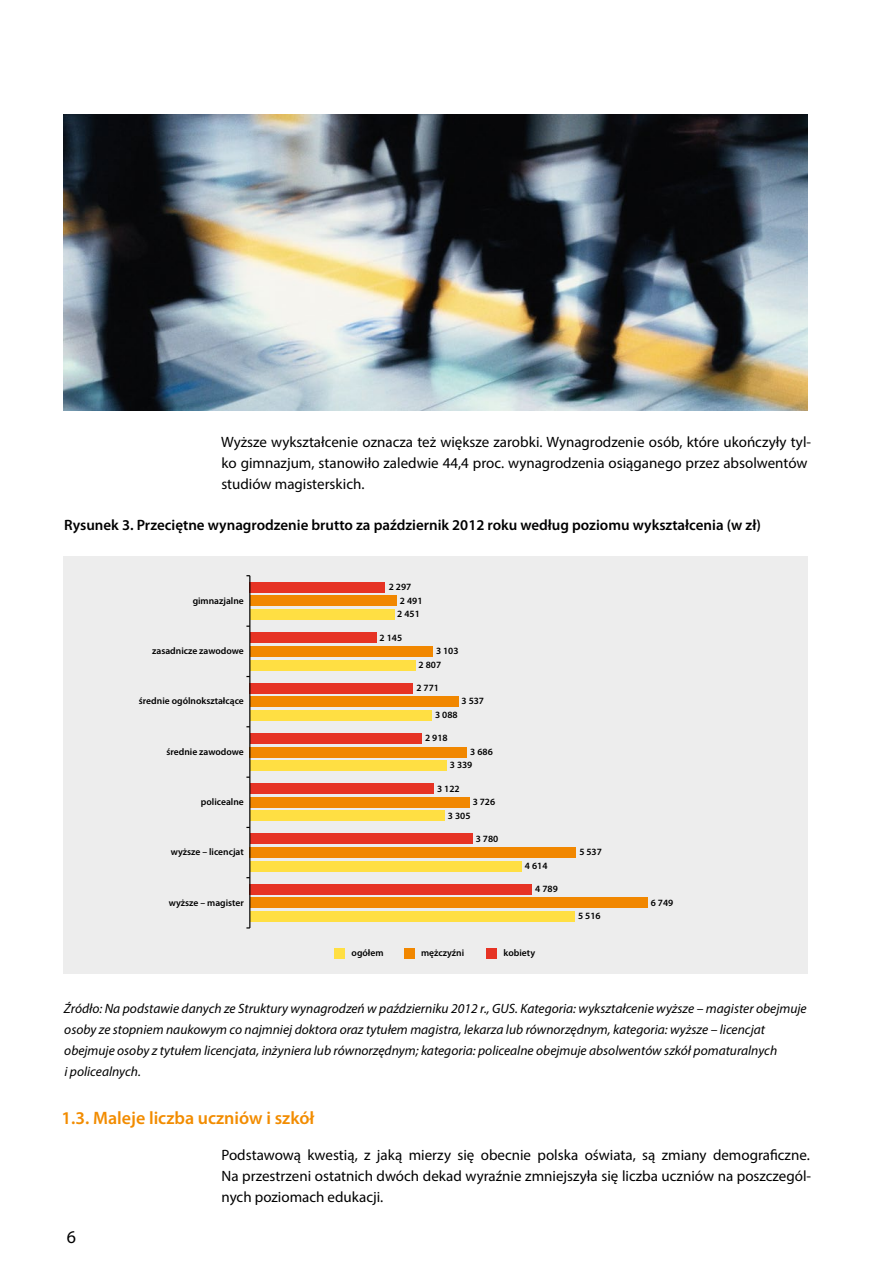
<style>
.page{position:relative;width:893px;height:1263px;background:#fff}
.page>*{position:absolute;margin:0;border:0;box-sizing:border-box;transform-origin:0 0}
.t1{font:600 18px "Myriad Pro";color:#f28c00}
.t2{font:18px "Myriad Pro";color:#000}
.t3{font:15px/21px "Myriad Pro";color:#000}
.t4{font:600 15px "Myriad Pro";color:#000}
.t5{font:italic 13.5px/21px "Myriad Pro";color:#000}
.t6{font:600 9.6px/13.6px "Myriad Pro";color:#000}
</style>
<div class="page">
<div style="left:64px;top:556px;width:744px;height:418px;background:#ededed"></div>
<div style="left:487px;top:948px;width:10px;height:10px;background:#e63324"></div>
<div style="left:404px;top:948px;width:10px;height:10px;background:#f18700"></div>
<div style="left:335px;top:948px;width:10px;height:10px;background:#ffdf43"></div>
<div style="left:250px;top:582px;width:135px;height:10px;background:#e63324"></div>
<div style="left:250px;top:596px;width:147px;height:10px;background:#f18700"></div>
<div style="left:250px;top:609px;width:144px;height:10px;background:#ffdf43"></div>
<div style="left:250px;top:633px;width:126px;height:10px;background:#e63324"></div>
<div style="left:250px;top:646px;width:183px;height:10px;background:#f18700"></div>
<div style="left:250px;top:660px;width:165px;height:10px;background:#ffdf43"></div>
<div style="left:250px;top:733px;width:172px;height:10px;background:#e63324"></div>
<div style="left:250px;top:747px;width:217px;height:10px;background:#f18700"></div>
<div style="left:250px;top:760px;width:196px;height:11px;background:#ffdf43"></div>
<div style="left:250px;top:784px;width:184px;height:10px;background:#e63324"></div>
<div style="left:250px;top:797px;width:219px;height:10px;background:#f18700"></div>
<div style="left:250px;top:811px;width:194px;height:10px;background:#ffdf43"></div>
<div style="left:250px;top:834px;width:222px;height:10px;background:#e63324"></div>
<div style="left:250px;top:847px;width:326px;height:11px;background:#f18700"></div>
<div style="left:250px;top:861px;width:272px;height:10px;background:#ffdf43"></div>
<div style="left:250px;top:884px;width:282px;height:10px;background:#e63324"></div>
<div style="left:250px;top:898px;width:397px;height:10px;background:#f18700"></div>
<div style="left:250px;top:911px;width:325px;height:10px;background:#ffdf43"></div>
<div style="left:250px;top:683px;width:163px;height:10px;background:#e63324"></div>
<div style="left:250px;top:696px;width:208px;height:11px;background:#f18700"></div>
<div style="left:250px;top:710px;width:182px;height:10px;background:#ffdf43"></div>
<hr style="left:249px;top:576px;width:1px;height:352px;background:#000">
<img style="left:64px;top:115px;width:744px;height:295px">
<p class="t3" style="left:221px;top:431px;width:591px">Wyższe wykształcenie oznacza też większe zarobki. Wynagrodzenie osób, które ukończyły tyl&shy;ko gimnazjum, stanowiło zaledwie 44,4 proc. wynagrodzenia osiąganego przez absolwentów studiów magisterskich.</p>
<p class="t4" style="left:64px;top:515px;width:698px">Rysunek 3. Przeciętne wynagrodzenie brutto za październik 2012 roku według poziomu wykształcenia (w zł)</p>
<p class="t6" style="left:193px;top:593px;width:53px">gimnazjalne</p>
<p class="t6" style="left:152px;top:644px;width:93px">zasadnicze zawodowe</p>
<p class="t6" style="left:139px;top:694px;width:106px">średnie ogólnokształcące</p>
<p class="t6" style="left:167px;top:744px;width:79px">średnie zawodowe</p>
<p class="t6" style="left:201px;top:795px;width:44px">policealne</p>
<p class="t6" style="left:171px;top:845px;width:75px">wyższe – licencjat</p>
<p class="t6" style="left:169px;top:895px;width:77px">wyższe – magister</p>
<p class="t6" style="left:397px;top:580px;width:27px;text-indent:-9px">2 297<br>2 491<br>2 451</p>
<p class="t6" style="left:380px;top:630px;width:24px">2 145</p>
<p class="t6" style="left:419px;top:644px;width:42px;text-indent:17px">3 103<br>2 807</p>
<p class="t6" style="left:416px;top:680px;width:24px">2 771</p>
<p class="t6" style="left:462px;top:694px;width:24px">3 537</p>
<p class="t6" style="left:435px;top:708px;width:24px">3 088</p>
<p class="t6" style="left:425px;top:731px;width:24px">2 918</p>
<p class="t6" style="left:450px;top:744px;width:44px;text-indent:20px">3 686<br>3 339</p>
<p class="t6" style="left:437px;top:781px;width:24px">3 122</p>
<p class="t6" style="left:473px;top:795px;width:24px">3 726</p>
<p class="t6" style="left:448px;top:808px;width:24px">3 305</p>
<p class="t6" style="left:476px;top:831px;width:24px">3 780</p>
<p class="t6" style="left:525px;top:859px;width:24px">4 614</p>
<p class="t6" style="left:535px;top:882px;width:24px">4 789</p>
<p class="t6" style="left:352px;top:946px;width:33px">ogółem</p>
<p class="t6" style="left:421px;top:946px;width:45px">mężczyźni</p>
<p class="t6" style="left:504px;top:946px;width:33px">kobiety</p>
<p class="t6" style="left:579px;top:845px;width:24px">5 537</p>
<p class="t6" style="left:578px;top:909px;width:24px">5 516</p>
<p class="t6" style="left:651px;top:895px;width:24px">6 749</p>
<p class="t5" style="left:64px;top:997px;width:744px">Źródło: Na podstawie danych ze Struktury wynagrodzeń w październiku 2012 r., GUS. Kategoria: wykształcenie wyższe – magister obejmuje osoby ze stopniem naukowym co najmniej doktora oraz tytułem magistra, lekarza lub równorzędnym, kategoria: wyższe – licencjat obejmuje osoby z tytułem licencjata, inżyniera lub równorzędnym; kategoria: policealne obejmuje absolwentów szkół pomaturalnych<br>i policealnych.</p>
<p class="t1" style="left:62px;top:1106px;width:254px">1.3. Maleje liczba uczniów i szkół</p>
<p class="t3" style="left:221px;top:1144px;width:591px;text-align:justify">Podstawową kwestią, z jaką mierzy się obecnie polska oświata, są zmiany demograficzne.<br>Na przestrzeni ostatnich dwóch dekad wyraźnie zmniejszyła się liczba uczniów na poszczegól&shy;nych poziomach edukacji.</p>
<p class="t2" style="left:67px;top:1226px;width:11px">6</p>
</div>
